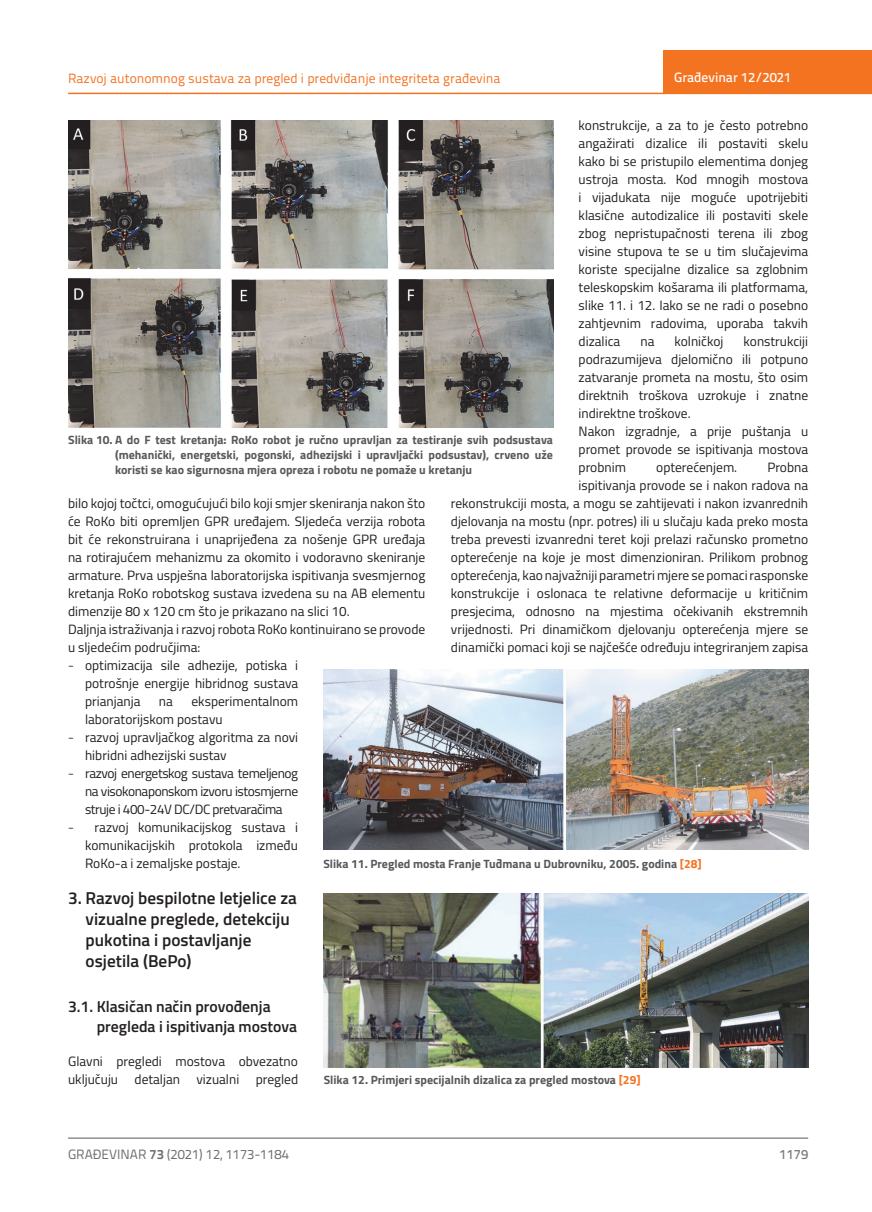
<style>
.page{position:relative;width:872px;height:1212px;background:#fff}
.page>*{position:absolute;margin:0;border:0;box-sizing:border-box;transform-origin:0 0}
.t1{font:600 17.25px/21px "Titillium";color:#231f20}
.t2{font:600 15.75px/19.5px "Titillium";color:#231f20}
.t3{font:13.5px/18px "Titillium";color:#231f20}
.t4{font:13.5px "Titillium Text 22 L";color:#f47321}
.t5{font:13.5px "Titillium Text 22 L";color:#6c6d70}
.t6{font:500 13.5px "Titillium Text 22 L";color:#fff}
.t7{font:500 13.5px "Titillium Text 22 L";color:#787a7d}
.t8{font:700 12px/15px "Titillium";color:#57585a;text-align:justify}
.s1{font-family:"Titillium Text 22 L";font-weight:300}
.s2{color:#f47321}
.s3{font-weight:700}
</style>
<div class="page">
<hr style="left:68px;top:93px;width:804px;height:1px;background:#f47321">
<div style="left:663px;top:50px;width:209px;height:44px;background:#f47321"></div>
<hr style="left:68px;top:1138px;width:740px;height:1px;background:#57585a">
<img style="left:68px;top:120px;width:485px;height:307px">
<img style="left:324px;top:670px;width:484px;height:180px">
<img style="left:323px;top:893px;width:485px;height:174px">
<p class="t4" style="left:68px;top:68px;width:434px">Razvoj autonomnog sustava za pregled i predviđanje integriteta građevina</p>
<p class="t6" style="left:674px;top:67px;width:118px">Građevinar 12/2021</p>
<p class="t3" style="left:578px;top:115px;width:231px;text-align:justify">konstrukcije, a za to je često potrebno angažirati dizalice ili postaviti skelu kako bi se pristupilo elementima donjeg ustroja mosta. Kod mnogih mostova i vijadukata nije moguće upotrijebiti klasične autodizalice ili postaviti skele zbog nepristupačnosti terena ili zbog visine stupova te se u tim slučajevima koriste specijalne dizalice sa zglobnim teleskopskim košarama ili platformama, slike 11. i 12. Iako se ne radi o posebno zahtjevnim radovima, uporaba takvih dizalica</p>
<p class="t3" style="left:640px;top:331px;width:16px">na</p>
<p class="t3" style="left:674px;top:331px;width:51px">kolničkoj</p>
<p class="t3" style="left:578px;top:331px;width:231px;text-indent:165px">konstrukciji podrazumijeva djelomično ili potpuno zatvaranje prometa na mostu, što osim direktnih troškova uzrokuje i znatne indirektne troškove.<br>Nakon izgradnje, a prije puštanja u promet provode se ispitivanja mostova probnim</p>
<p class="t8" style="left:115px;top:432px;width:439px;text-indent:-47px">Slika 10. A do F test kretanja: RoKo robot je ručno upravljan za testiranje svih podsustava (mehanički, energetski, pogonski, adhezijski i upravljački podsustav), crveno uže koristi se kao sigurnosna mjera opreza i robotu ne pomaže u kretanju</p>
<p class="t3" style="left:656px;top:457px;width:82px">opterećenjem.</p>
<p class="t3" style="left:451px;top:457px;width:359px;text-align:right">Probna<br>ispitivanja provode se i nakon radova na<br>rekonstrukciji mosta, a mogu se zahtijevati i nakon izvanrednih djelovanja na mostu (npr. potres) ili u slučaju kada preko mosta treba prevesti izvanredni teret koji prelazi računsko prometno opterećenje na koje je most dimenzioniran. Prilikom probnog opterećenja, kao najvažniji parametri mjere se pomaci rasponske konstrukcije i oslonaca te relativne deformacije u kritičnim presjecima, odnosno na mjestima očekivanih ekstremnih vrijednosti. Pri dinamičkom djelovanju opterećenja mjere se dinamički pomaci koji se najčešće određuju integriranjem zapisa</p>
<p class="t3" style="left:68px;top:493px;width:359px">bilo kojoj točtci, omogućujući bilo koji smjer skeniranja nakon što će RoKo biti opremljen GPR uređajem. Sljedeća verzija robota bit će rekonstruirana i unaprijeđena za nošenje GPR uređaja na rotirajućem mehanizmu za okomito i vodoravno skeniranje armature. Prva uspješna laboratorijska ispitivanja svesmjernog kretanja RoKo robotskog sustava izvedena su na AB elementu dimenzije 80 x 120 cm što je prikazano na slici 10.<br>Daljnja istraživanja i razvoj robota RoKo kontinuirano se provode u sljedećim područjima:</p>
<p class="t3" style="left:85px;top:656px;width:215px;text-align:justify;text-indent:-17px"><span class="s1">-</span> optimizacija sile adhezije, potiska i potrošnje energije hibridnog sustava prianjanja</p>
<p class="t3" style="left:85px;top:692px;width:215px;text-indent:106px">eksperimentalnom laboratorijskom postavu</p>
<p class="t3" style="left:85px;top:728px;width:215px;text-indent:-17px"><span class="s1">-</span> razvoj upravljačkog algoritma za novi hibridni adhezijski sustav</p>
<p class="t3" style="left:85px;top:764px;width:215px;text-align:justify;text-indent:-17px"><span class="s1">-</span> razvoj energetskog sustava temeljenog na visokonaponskom izvoru istosmjerne struje i 400-24V DC/DC pretvaračima</p>
<p class="t3" style="left:85px;top:818px;width:215px;text-align:justify;text-indent:-17px"><span class="s1">-</span> razvoj komunikacijskog sustava i komunikacijskih protokola između RoKo-a i zemaljske postaje.</p>
<p class="t1" style="left:86px;top:887px;width:213px;text-indent:-18px">3. Razvoj bespilotne letjelice za vizualne preglede, detekciju pukotina i postavljanje osjetila (BePo)</p>
<p class="t2" style="left:97px;top:996px;width:202px;text-indent:-29px">3.1. Klasičan način provođenja pregleda i ispitivanja mostova</p>
<p class="t3" style="left:68px;top:1052px;width:232px">Glavni pregledi mostova obvezatno uključuju detaljan vizualni pregled</p>
<p class="t3" style="left:159px;top:692px;width:16px">na</p>
<p class="t8" style="left:323px;top:856px;width:380px">Slika 11. Pregled mosta Franje Tuđmana u Dubrovniku, 2005. godina <span class="s2">[28]</span></p>
<p class="t8" style="left:324px;top:1072px;width:318px">Slika 12. Primjeri specijalnih dizalica za pregled mostova <span class="s2">[29]</span></p>
<p class="t5" style="left:68px;top:1144px;width:222px">GRAĐEVINAR <span class="s3">73</span> (2021) 12, 1173-1184</p>
<p class="t7" style="left:779px;top:1144px;width:30px">1179</p>
</div>
